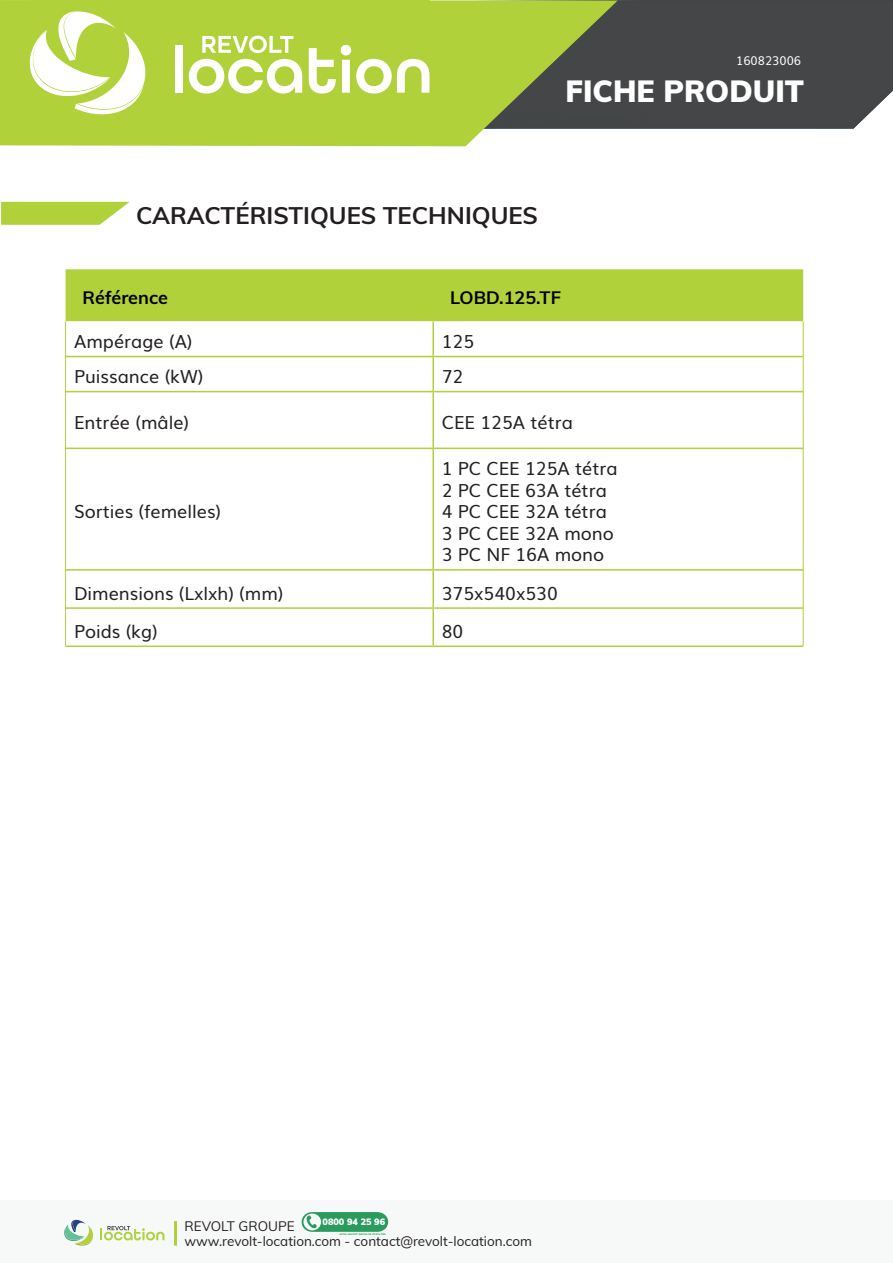
<style>
.page{position:relative;width:893px;height:1263px;background:#fff}
.page>*{position:absolute;margin:0;border:0;box-sizing:border-box;transform-origin:0 0}
.t1{font:900 30px "Muli";color:#fff}
.t2{font:700 24px "Muli";color:#231f20}
.t3{font:18px "Muli";color:#231f20}
.t4{font:700 18px "Muli";color:#000001}
.t5{font:13.5px/14.7px "Muli";color:#231f20}
.t6{font:12px "Muli";color:#fff}
.t7{font:9.3px "Muli";color:#fff}
.t8{font:900 9px "Muli";color:#fff}
.t9{font:900 2.1px "Muli";letter-spacing:.04em;color:#1fa449}
</style>
<div class="page">
<div style="left:1px;top:1200px;width:892px;height:63px;background:#f7f8f8"></div>
<div style="left:618px;top:0;width:275px;height:129px;background:#444647"></div>
<svg style="left:0;top:0;width:618px;height:146px;background:#9bb24b"></svg>
<svg style="left:100px;top:1226px;width:64px;height:14px"></svg>
<svg style="left:64px;top:1220px;width:29px;height:26px"></svg>
<div style="left:174px;top:1221px;width:3px;height:25px;border:2px solid #b0d13a"></div>
<svg style="left:302px;top:1212px;width:86px;height:20px;background:#4aaa76"></svg>
<div style="left:30px;top:0;width:399px;height:136px;background:#b0d13a"></div>
<svg style="left:202px;top:36px;width:91px;height:17px"></svg>
<div style="left:175px;top:45px;width:7px;height:48px;background:#fff"></div>
<svg style="left:189px;top:59px;width:113px;height:35px"></svg>
<svg style="left:309px;top:45px;width:120px;height:49px"></svg>
<svg style="left:30px;top:11px;width:116px;height:103px"></svg>
<div style="left:66px;top:269px;width:737px;height:52px;background:#b0d13a"></div>
<svg style="left:66px;top:321px;width:737px;height:324px"></svg>
<svg style="left:434px;top:449px;width:369px;height:196px"></svg>
<hr style="left:65px;top:321px;width:1px;height:35px;background:#b0d13a">
<hr style="left:803px;top:321px;width:1px;height:35px;background:#b0d13a">
<hr style="left:65px;top:356px;width:1px;height:36px;background:#b0d13a">
<hr style="left:803px;top:356px;width:1px;height:36px;background:#b0d13a">
<hr style="left:65px;top:392px;width:1px;height:56px;background:#b0d13a">
<hr style="left:803px;top:392px;width:1px;height:56px;background:#b0d13a">
<hr style="left:65px;top:448px;width:1px;height:122px;background:#b0d13a">
<hr style="left:803px;top:448px;width:1px;height:122px;background:#b0d13a">
<hr style="left:65px;top:570px;width:1px;height:38px;background:#b0d13a">
<hr style="left:803px;top:570px;width:1px;height:38px;background:#b0d13a">
<hr style="left:65px;top:608px;width:1px;height:37px;background:#b0d13a">
<hr style="left:803px;top:608px;width:1px;height:37px;background:#b0d13a">
<hr style="left:432px;top:321px;width:2px;height:35px;background:#b0d13a">
<hr style="left:66px;top:356px;width:367px;height:1px;background:#b0d13a">
<hr style="left:433px;top:356px;width:370px;height:1px;background:#b0d13a">
<hr style="left:432px;top:357px;width:2px;height:34px;background:#b0d13a">
<hr style="left:66px;top:391px;width:367px;height:1px;background:#b0d13a">
<hr style="left:433px;top:391px;width:370px;height:1px;background:#b0d13a">
<hr style="left:432px;top:392px;width:2px;height:56px;background:#b0d13a">
<hr style="left:66px;top:448px;width:367px;height:1px;background:#b0d13a">
<hr style="left:433px;top:448px;width:370px;height:1px;background:#b0d13a">
<hr style="left:432px;top:449px;width:2px;height:120px;background:#b0d13a">
<hr style="left:66px;top:569px;width:367px;height:2px;background:#b0d13a">
<hr style="left:433px;top:569px;width:370px;height:2px;background:#b0d13a">
<hr style="left:432px;top:571px;width:2px;height:36px;background:#b0d13a">
<hr style="left:66px;top:607px;width:367px;height:2px;background:#b0d13a">
<hr style="left:433px;top:607px;width:370px;height:2px;background:#b0d13a">
<hr style="left:432px;top:609px;width:2px;height:36px;background:#b0d13a">
<hr style="left:65px;top:645px;width:368px;height:2px;background:#b0d13a">
<hr style="left:433px;top:645px;width:370px;height:2px;background:#b0d13a">
<svg style="left:1px;top:202px;width:129px;height:23px;background:#bad653"></svg>
<p class="t6" style="left:736px;top:51px;width:66px">160823006</p>
<p class="t1" style="left:566px;top:70px;width:240px">FICHE PRODUIT</p>
<p class="t2" style="left:136px;top:197px;width:403px">CARACTÉRISTIQUES TECHNIQUES</p>
<p class="t4" style="left:83px;top:285px;width:87px">Référence</p>
<p class="t4" style="left:450px;top:285px;width:112px">LOBD.125.TF</p>
<p class="t3" style="left:74px;top:327px;width:120px">Ampérage (A)</p>
<p class="t3" style="left:442px;top:327px;width:34px">125</p>
<p class="t3" style="left:74px;top:362px;width:131px">Puissance (kW)</p>
<p class="t3" style="left:442px;top:362px;width:23px">72</p>
<p class="t3" style="left:74px;top:408px;width:117px">Entrée (mâle)</p>
<p class="t3" style="left:442px;top:408px;width:133px">CEE 125A tétra</p>
<p class="t3" style="left:74px;top:497px;width:149px">Sorties (femelles)</p>
<p class="t3" style="left:442px;top:454px;width:178px">1 PC CEE 125A tétra</p>
<p class="t3" style="left:442px;top:475px;width:167px">2 PC CEE 63A tétra</p>
<p class="t3" style="left:442px;top:497px;width:167px">4 PC CEE 32A tétra</p>
<p class="t3" style="left:442px;top:518px;width:174px">3 PC CEE 32A mono</p>
<p class="t3" style="left:442px;top:540px;width:164px">3 PC NF 16A mono</p>
<p class="t3" style="left:74px;top:578px;width:211px">Dimensions (Lxlxh) (mm)</p>
<p class="t3" style="left:442px;top:578px;width:118px">375x540x530</p>
<p class="t3" style="left:74px;top:616px;width:85px">Poids (kg)</p>
<p class="t3" style="left:442px;top:616px;width:23px">80</p>
<p class="t7" style="left:324px;top:1214px;width:64px">0800.94.25.93</p>
<p class="t5" style="left:184px;top:1218px;width:349px">REVOLT GROUPE<br>www.revolt-location.com - contact@revolt-location.com</p>
<p class="t8" style="left:323px;top:1215px;width:64px">0800 94 25 96</p>
<p class="t9" style="left:339px;top:1233px;width:48px">APPEL GRATUIT DEPUIS UN POSTE FIXE</p>
</div>
